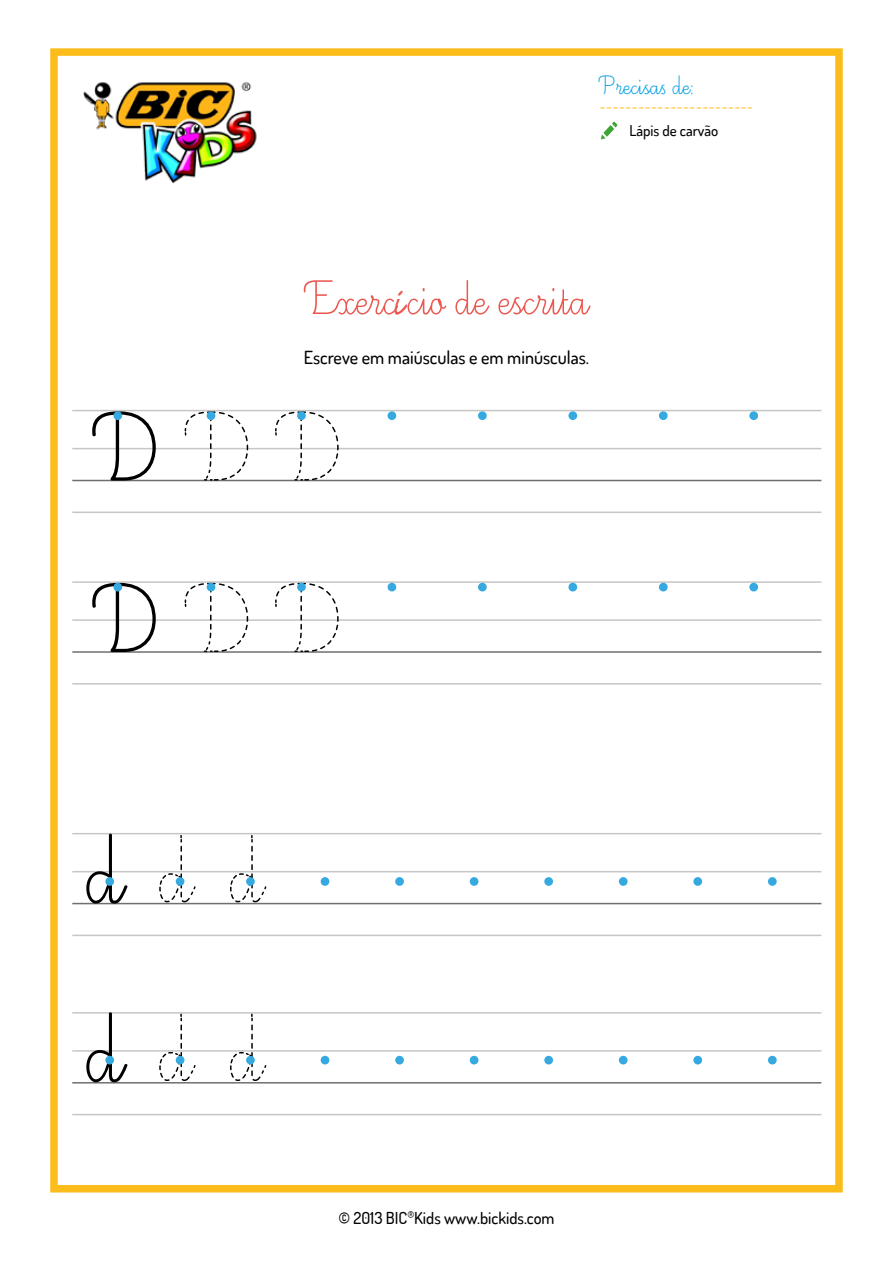
<style>
.page{position:relative;width:893px;height:1263px;background:#fff}
.page>*{position:absolute;margin:0;border:0;box-sizing:border-box;transform-origin:0 0}
.t1{font:122.85px/171.4px "Ecriture A Romain Orne";color:#000}
.t2{font:121.8px/178.6px "Ecriture A Romain Orne";color:#000}
.t3{font:60px "Ecriture A Romain Orne";color:#eb5850}
.t4{font:33px "Ecriture A Romain Orne";color:#009fe3}
.t5{font:500 18px "Dosis";color:#000}
.t6{font:18px "Minion Pro";color:#fcbd1b}
.t7{font:500 16.5px "Dosis";color:#000}
.t8{font:500 15px "Dosis";color:#000}
.s1{font-family:"The Only Exception";font-size:36px}
</style>
<div class="page">
<div style="left:50px;top:48px;width:793px;height:1144px;border:8px solid #fcbd1b"></div>
<img style="left:83px;top:82px;width:174px;height:101px">
<svg style="left:601px;top:122px;width:16px;height:17px"></svg>
<hr style="left:72px;top:1082px;width:749px;height:1px;background:#706f6f">
<hr style="left:72px;top:1114px;width:749px;height:1px;background:#c6c6c6">
<hr style="left:72px;top:903px;width:749px;height:1px;background:#706f6f">
<hr style="left:72px;top:935px;width:749px;height:1px;background:#c6c6c6">
<hr style="left:72px;top:480px;width:749px;height:1px;background:#706f6f">
<hr style="left:72px;top:512px;width:749px;height:1px;background:#c6c6c6">
<hr style="left:72px;top:651px;width:749px;height:2px;background:#706f6f">
<hr style="left:72px;top:683px;width:749px;height:1px;background:#c6c6c6">
<hr style="left:72px;top:1050px;width:749px;height:2px;background:#c6c6c6">
<hr style="left:72px;top:871px;width:749px;height:1px;background:#c6c6c6">
<hr style="left:72px;top:448px;width:749px;height:1px;background:#c6c6c6">
<hr style="left:72px;top:619px;width:749px;height:2px;background:#c6c6c6">
<hr style="left:72px;top:1012px;width:749px;height:1px;background:#c6c6c6">
<hr style="left:72px;top:833px;width:749px;height:1px;background:#c6c6c6">
<hr style="left:72px;top:410px;width:749px;height:1px;background:#c6c6c6">
<hr style="left:72px;top:581px;width:749px;height:2px;background:#c6c6c6">
<svg style="left:184px;top:411px;width:65px;height:70px"></svg>
<svg style="left:184px;top:582px;width:65px;height:71px"></svg>
<svg style="left:274px;top:411px;width:65px;height:70px"></svg>
<svg style="left:274px;top:582px;width:65px;height:71px"></svg>
<svg style="left:158px;top:834px;width:39px;height:69px"></svg>
<svg style="left:158px;top:1013px;width:39px;height:68px"></svg>
<svg style="left:229px;top:834px;width:39px;height:69px"></svg>
<svg style="left:229px;top:1013px;width:39px;height:68px"></svg>
<div style="left:105px;top:877px;width:9px;height:9px;background:#36a9e1;border-radius:50%"></div>
<div style="left:105px;top:1056px;width:9px;height:8px;background:#36a9e1;border-radius:50%"></div>
<div style="left:176px;top:877px;width:8px;height:9px;background:#36a9e1;border-radius:50%"></div>
<div style="left:176px;top:1056px;width:8px;height:8px;background:#36a9e1;border-radius:50%"></div>
<div style="left:246px;top:877px;width:9px;height:9px;background:#36a9e1;border-radius:50%"></div>
<div style="left:246px;top:1056px;width:9px;height:8px;background:#36a9e1;border-radius:50%"></div>
<div style="left:544px;top:877px;width:9px;height:9px;background:#36a9e1;border-radius:50%"></div>
<div style="left:544px;top:1056px;width:9px;height:8px;background:#36a9e1;border-radius:50%"></div>
<div style="left:321px;top:877px;width:8px;height:9px;background:#36a9e1;border-radius:50%"></div>
<div style="left:321px;top:1056px;width:8px;height:8px;background:#36a9e1;border-radius:50%"></div>
<div style="left:619px;top:877px;width:9px;height:9px;background:#36a9e1;border-radius:50%"></div>
<div style="left:619px;top:1056px;width:9px;height:8px;background:#36a9e1;border-radius:50%"></div>
<div style="left:395px;top:877px;width:9px;height:9px;background:#36a9e1;border-radius:50%"></div>
<div style="left:395px;top:1056px;width:9px;height:8px;background:#36a9e1;border-radius:50%"></div>
<div style="left:693px;top:877px;width:9px;height:9px;background:#36a9e1;border-radius:50%"></div>
<div style="left:693px;top:1056px;width:9px;height:8px;background:#36a9e1;border-radius:50%"></div>
<div style="left:470px;top:877px;width:8px;height:9px;background:#36a9e1;border-radius:50%"></div>
<div style="left:470px;top:1056px;width:8px;height:8px;background:#36a9e1;border-radius:50%"></div>
<div style="left:768px;top:877px;width:9px;height:9px;background:#36a9e1;border-radius:50%"></div>
<div style="left:768px;top:1056px;width:9px;height:8px;background:#36a9e1;border-radius:50%"></div>
<div style="left:113px;top:411px;width:9px;height:9px;background:#36a9e1;border-radius:50%"></div>
<div style="left:113px;top:583px;width:9px;height:8px;background:#36a9e1;border-radius:50%"></div>
<div style="left:207px;top:411px;width:8px;height:9px;background:#36a9e1;border-radius:50%"></div>
<div style="left:207px;top:583px;width:8px;height:8px;background:#36a9e1;border-radius:50%"></div>
<div style="left:297px;top:411px;width:9px;height:9px;background:#36a9e1;border-radius:50%"></div>
<div style="left:297px;top:583px;width:9px;height:8px;background:#36a9e1;border-radius:50%"></div>
<div style="left:478px;top:411px;width:9px;height:9px;background:#36a9e1;border-radius:50%"></div>
<div style="left:478px;top:583px;width:9px;height:8px;background:#36a9e1;border-radius:50%"></div>
<div style="left:659px;top:411px;width:9px;height:9px;background:#36a9e1;border-radius:50%"></div>
<div style="left:659px;top:583px;width:9px;height:8px;background:#36a9e1;border-radius:50%"></div>
<div style="left:388px;top:411px;width:8px;height:9px;background:#36a9e1;border-radius:50%"></div>
<div style="left:388px;top:583px;width:8px;height:8px;background:#36a9e1;border-radius:50%"></div>
<div style="left:568px;top:411px;width:9px;height:9px;background:#36a9e1;border-radius:50%"></div>
<div style="left:568px;top:583px;width:9px;height:8px;background:#36a9e1;border-radius:50%"></div>
<div style="left:749px;top:411px;width:9px;height:9px;background:#36a9e1;border-radius:50%"></div>
<div style="left:749px;top:583px;width:9px;height:8px;background:#36a9e1;border-radius:50%"></div>
<h1 class="t1" style="left:95px;top:368px;width:67px">D<br>D</h1>
<h2 class="t2" style="left:83px;top:787px;width:40px">d d</h2>
<h3 class="t4" style="left:600px;top:69px;width:96px">Precisas de:</h3>
<p class="t6" style="left:600px;top:94px;width:155px">------------------------</p>
<p class="t8" style="left:629px;top:121px;width:90px">Lápis de carvão</p>
<h3 class="t3" style="left:305px;top:269px;width:284px">Exerc<span class="s1">í</span>cio de escrita</h3>
<p class="t5" style="left:304px;top:346px;width:287px">Escreve em maiúsculas e em minúsculas.</p>
<p class="t7" style="left:338px;top:1207px;width:218px">© 2013 BIC<sup>®</sup>Kids www.bickids.com</p>
</div>
